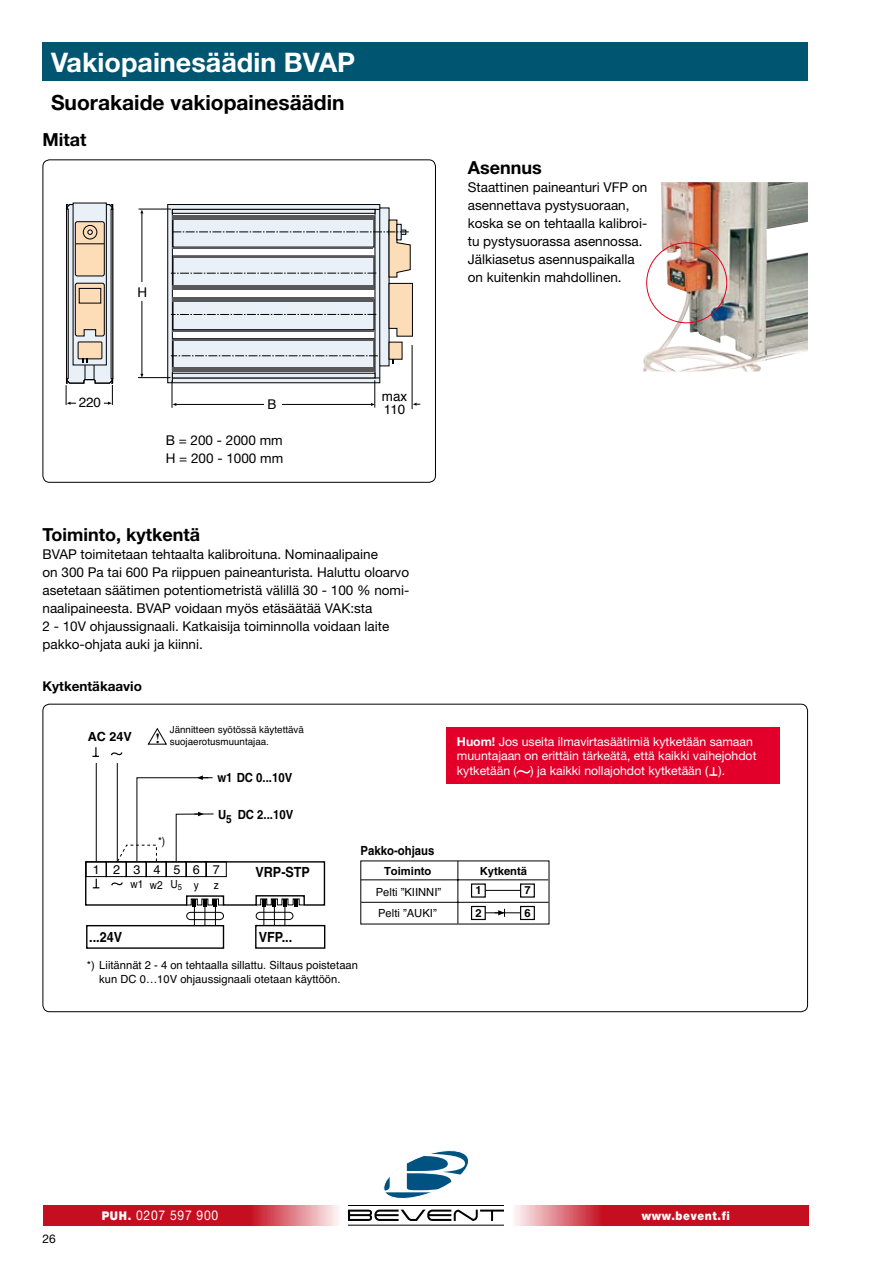
<style>
.page{position:relative;width:893px;height:1263px;background:#fff}
.page>*{position:absolute;margin:0;border:0;box-sizing:border-box;transform-origin:0 0}
.t1{font:700 27px "Helvetica Neue";color:#fff}
.t2{font:700 21px "Helvetica Neue";color:#000}
.t3{font:700 18px "Helvetica Neue";color:#000}
.t4{font:700 13.95px "Helvetica";color:#000;scale:.9 1}
.t5{font:700 13.95px "Times";color:#000}
.t6{font:13.5px/18px "Helvetica Neue";color:#000}
.t7{font:13.5px "Helvetica Neue";letter-spacing:.06em;color:#fff;scale:.9 1}
.t8{font:700 13.5px "Helvetica Neue";color:#000}
.t9{font:13.35px/13.4px "Helvetica";color:#000}
.t10{font:700 12.6px "Helvetica";color:#000;scale:.9 1}
.t11{font:12.6px "Helvetica";letter-spacing:1.025em;color:#000}
.t12{font:700 12.6px "Helvetica";color:#000}
.t13{font:12.3px/14.7px "Helvetica Neue";color:#fff}
.t14{font:900 12px "Helvetica Neue";letter-spacing:.06em;color:#fff;scale:.9 1}
.t15{font:12px "Helvetica Neue";color:#000}
.t16{font:11.25px/13.5px "Helvetica";color:#000;text-align:center}
.t17{font:700 11.25px "Helvetica";color:#000}
.t18{font:11.25px "Helvetica";color:#000;scale:.9 1}
.t19{font:9.75px/11.2px "Helvetica";color:#000}
.s1{font-weight:700}
.s2{font-weight:900;font-size:12px}
</style>
<div class="page">
<div style="left:43px;top:43px;width:765px;height:38px;background:#005570"></div>
<svg style="left:383px;top:1150px;width:86px;height:49px"></svg>
<svg style="left:348px;top:1209px;width:156px;height:12px"></svg>
<hr style="left:348px;top:1225px;width:156px;height:1px;background:#000">
<hr style="left:348px;top:1205px;width:156px;height:1px;background:#000">
<svg style="left:43px;top:1205px;width:295px;height:20px;background:#cd303f"></svg>
<svg style="left:515px;top:1205px;width:294px;height:20px;background:#cd303f"></svg>
<svg style="left:168px;top:205px;width:212px;height:178px;fill:#eaf0f8"></svg>
<div style="left:167px;top:204px;width:213px;height:179px;border:1px solid #000"></div>
<div style="left:380px;top:208px;width:9px;height:158px;background:#eaf0f8"></div>
<hr style="left:142px;top:213px;width:1px;height:161px;background:#000">
<hr style="left:176px;top:404px;width:195px;height:1px;background:#000">
<div style="left:264px;top:400px;width:18px;height:10px;background:#fff"></div>
<svg style="left:371px;top:378px;width:9px;height:30px"></svg>
<svg style="left:172px;top:378px;width:4px;height:30px"></svg>
<hr style="left:138px;top:377px;width:33px;height:1px;background:#000">
<hr style="left:139px;top:209px;width:32px;height:1px;background:#000">
<div style="left:137px;top:282px;width:10px;height:19px;background:#fff"></div>
<div style="left:389px;top:342px;width:13px;height:17px;background:#fdddb8"></div>
<div style="left:173px;top:338px;width:201px;height:33px;background:#eaf0f8;border:1px solid #000"></div>
<svg style="left:171px;top:219px;width:242px;height:118px"></svg>
<svg style="left:171px;top:355px;width:207px;height:1px"></svg>
<svg style="left:172px;top:373px;width:203px;height:5px"></svg>
<svg style="left:172px;top:209px;width:203px;height:5px"></svg>
<hr style="left:172px;top:215px;width:201px;height:4px;background:#58585a">
<hr style="left:172px;top:247px;width:201px;height:2px;background:#58585a">
<hr style="left:173px;top:256px;width:201px;height:1px;background:#58585a">
<div style="left:173px;top:285px;width:201px;height:5px;background:#58585a"></div>
<div style="left:173px;top:297px;width:201px;height:5px;background:#58585a"></div>
<hr style="left:172px;top:330px;width:202px;height:1px;background:#58585a">
<hr style="left:172px;top:339px;width:202px;height:1px;background:#58585a">
<hr style="left:173px;top:368px;width:201px;height:4px;background:#58585a">
<svg style="left:66px;top:204px;width:47px;height:201px;background:#c5bdb4"></svg>
<hr style="left:412px;top:345px;width:1px;height:64px;background:#000">
<svg style="left:413px;top:403px;width:7px;height:3px"></svg>
<hr style="left:361px;top:902px;width:188px;height:1px;background:#000">
<hr style="left:361px;top:879px;width:187px;height:1px;background:#000">
<hr style="left:457px;top:861px;width:1px;height:63px;background:#000">
<svg style="left:471px;top:883px;width:64px;height:15px"></svg>
<hr style="left:485px;top:890px;width:36px;height:1px;background:#000">
<div style="left:86px;top:925px;width:138px;height:24px;border:1px solid #000"></div>
<div style="left:255px;top:925px;width:70px;height:24px;border:1px solid #000"></div>
<svg style="left:85px;top:727px;width:241px;height:199px"></svg>
<svg style="left:471px;top:905px;width:64px;height:16px"></svg>
<img style="left:643px;top:182px;width:165px;height:189px">
<div style="left:43px;top:159px;width:393px;height:324px;border:1px solid #000;border-radius:7px"></div>
<div style="left:646px;top:242px;width:81px;height:81px;border:1px solid #e2001a;border-radius:50%"></div>
<div style="left:446px;top:727px;width:335px;height:59px;background:linear-gradient(to right,#e2002b,#e2002b)"></div>
<div style="left:446px;top:727px;width:334px;height:56px;background:#e2002b"></div>
<svg style="left:516px;top:767px;width:202px;height:9px"></svg>
<h1 class="t1" style="left:51px;top:46px;width:306px">Vakiopainesäädin BVAP</h1>
<h2 class="t2" style="left:51px;top:89px;width:295px">Suorakaide vakiopainesäädin</h2>
<h3 class="t3" style="left:43px;top:128px;width:45px">Mitat</h3>
<p class="t9" style="left:137px;top:285px;width:11px">H</p>
<h3 class="t3" style="left:468px;top:156px;width:76px">Asennus</h3>
<p class="t6" style="left:468px;top:178px;width:181px">Staattinen paineanturi VFP on asennettava pystysuoraan, koska se on tehtaalla kalibroi&shy;tu pystysuorassa asennossa.<br>Jälkiasetus asennuspaikalla on kuitenkin mahdollinen.</p>
<p class="t9" style="left:79px;top:396px;width:24px">220</p>
<p class="t9" style="left:267px;top:397px;width:10px">B</p>
<p class="t6" style="left:166px;top:431px;width:119px">B = 200 - 2000 mm<br>H = 200 - 1000 mm</p>
<p class="t9" style="left:382px;top:389px;width:27px">max<br>110</p>
<h3 class="t3" style="left:43px;top:524px;width:159px">Toiminto, kytkentä</h3>
<p class="t6" style="left:43px;top:545px;width:368px">BVAP toimitetaan tehtaalta kalibroituna. Nominaalipaine<br>on 300 Pa tai 600 Pa riippuen paineanturista. Haluttu oloarvo asetetaan säätimen potentiometristä välillä 30 - 100 % nomi&shy;naalipaineesta. BVAP voidaan myös etäsäätää VAK:sta<br>2 - 10V ohjaussignaali. Katkaisija toiminnolla voidaan laite pakko-ohjata auki ja kiinni.</p>
<p class="t8" style="left:43px;top:678px;width:101px">Kytkentäkaavio</p>
<p class="t12" style="left:88px;top:729px;width:46px">AC 24V</p>
<p class="t5" style="left:156px;top:725px;width:6px">!</p>
<p class="t19" style="left:170px;top:724px;width:136px">Jännitteen syötössä käytettävä suojaerotusmuuntajaa.</p>
<p class="t10" style="left:217px;top:770px;width:85px">w1 DC 0...10V</p>
<p class="t18" style="left:158px;top:834px;width:10px">*)</p>
<p class="t10" style="left:218px;top:807px;width:85px">U<sub>5</sub> DC 2...10V</p>
<p class="t10" style="left:361px;top:843px;width:84px">Pakko-ohjaus</p>
<p class="t13" style="left:457px;top:734px;width:301px"><span class="s1">Huom!</span> Jos useita ilmavirtasäätimiä kytketään samaan muuntajaan on erittäin tärkeätä, että kaikki vaihejohdot kytketään ( ) ja kaikki nollajohdot kytketään ( ).</p>
<p class="t11" style="left:93px;top:861px;width:129px">1234567</p>
<p class="t18" style="left:194px;top:878px;width:7px">y</p>
<p class="t18" style="left:214px;top:878px;width:7px">z</p>
<p class="t18" style="left:131px;top:877px;width:16px">w1</p>
<p class="t18" style="left:170px;top:877px;width:14px">U<sub>5</sub></p>
<p class="t18" style="left:150px;top:877px;width:16px">w2</p>
<p class="t4" style="left:89px;top:929px;width:38px">...24V</p>
<p class="t4" style="left:255px;top:864px;width:62px">VRP-STP</p>
<p class="t4" style="left:259px;top:928px;width:39px">VFP...</p>
<p class="t16" style="left:87px;top:958px;width:273px">*) Liitännät 2 - 4 on tehtaalla sillattu. Siltaus poistetaan kun DC 0…10V ohjaussignaali otetaan käyttöön.</p>
<p class="t17" style="left:384px;top:864px;width:49px">Toiminto</p>
<p class="t17" style="left:480px;top:864px;width:49px">Kytkentä</p>
<p class="t16" style="left:376px;top:881px;width:67px;line-height:21px;text-align:left">Pelti ”KIINNI”<br>Pelti ”AUKI”</p>
<p class="t17" style="left:475px;top:883px;width:8px">1</p>
<p class="t17" style="left:524px;top:883px;width:8px">7</p>
<p class="t17" style="left:475px;top:906px;width:8px">2</p>
<p class="t17" style="left:524px;top:906px;width:8px">6</p>
<p class="t15" style="left:43px;top:1231px;width:15px">26</p>
<p class="t7" style="left:102px;top:1207px;width:131px"><span class="s2">PUH.</span> 0207 597 900</p>
<p class="t14" style="left:642px;top:1208px;width:99px">www.bevent.fi</p>
</div>
